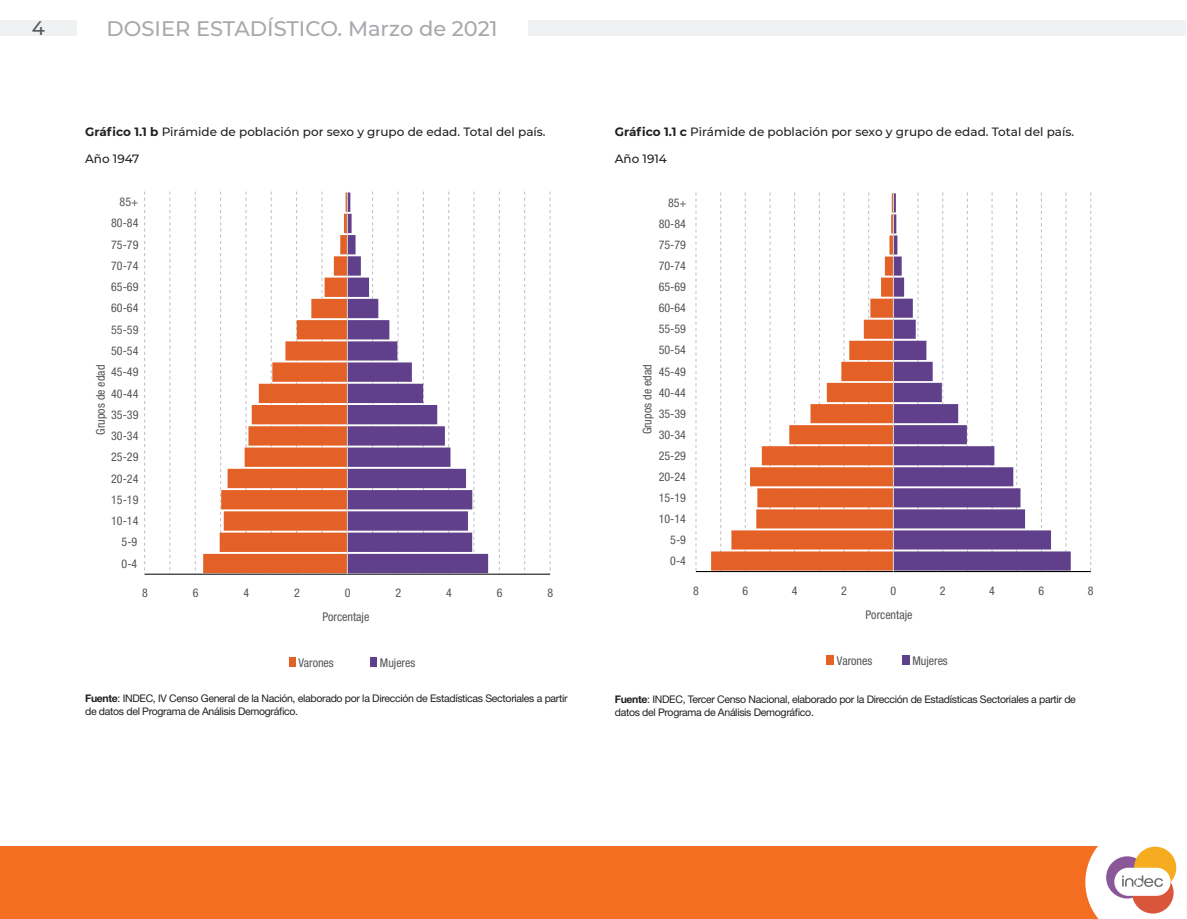
<style>
.page{position:relative;width:1187px;height:919px;background:#fff}
.page>*{position:absolute;margin:0;border:0;box-sizing:border-box;transform-origin:0 0}
.t1{font:500 21px "Montserrat";color:#a8a9ad}
.t2{font:500 19.5px "Montserrat";color:#57585a}
.t3{font:condensed 12px "Helvetica Neue LT Std";color:#525557}
.t4{font:500 12px "Montserrat";color:#231f20}
.Lamadas_nota_fuente{font:10.5px/12.6px "Helvetica Neue LT Std";letter-spacing:-.03em;color:#231f20}
.s1{font-weight:700}
</style>
<div class="page">
<div style="left:0;top:846px;width:1185px;height:72px;background:#f36e21"></div>
<div style="left:0;top:21px;width:77px;height:15px;background:#f0f1f2"></div>
<div style="left:81px;top:21px;width:1104px;height:15px;background:#f0f1f2"></div>
<div style="left:77px;top:16px;width:450px;height:28px;background:#fff"></div>
<svg style="left:1085px;top:846px;width:100px;height:72px;background:#eed1c1"></svg>
<svg style="left:524px;top:191px;width:1px;height:380px"></svg>
<svg style="left:170px;top:191px;width:1px;height:379px"></svg>
<svg style="left:549px;top:191px;width:1px;height:380px"></svg>
<svg style="left:499px;top:191px;width:1px;height:380px"></svg>
<svg style="left:195px;top:191px;width:1px;height:380px"></svg>
<svg style="left:144px;top:191px;width:1px;height:383px"></svg>
<svg style="left:203px;top:192px;width:144px;height:381px"></svg>
<svg style="left:348px;top:192px;width:140px;height:381px"></svg>
<hr style="left:145px;top:573px;width:405px;height:1px;background:#000">
<hr style="left:347px;top:191px;width:1px;height:383px;background:#d2d2d2">
<div style="left:289px;top:657px;width:6px;height:10px;background:#e36127"></div>
<div style="left:370px;top:657px;width:7px;height:10px;background:#60408a"></div>
<svg style="left:1090px;top:192px;width:1px;height:379px"></svg>
<svg style="left:695px;top:192px;width:1px;height:379px"></svg>
<svg style="left:711px;top:193px;width:181px;height:377px"></svg>
<svg style="left:893px;top:193px;width:177px;height:377px"></svg>
<hr style="left:696px;top:571px;width:394px;height:1px;background:#000">
<hr style="left:892px;top:192px;width:1px;height:379px;background:#d2d2d2">
<div style="left:826px;top:655px;width:7px;height:10px;background:#e36127"></div>
<div style="left:901px;top:655px;width:8px;height:10px;background:#60408a"></div>
<h2 class="t2" style="left:32px;top:15px;width:15px">4</h2>
<h1 class="t1" style="left:106px;top:14px;width:392px">DOSIER ESTADÍSTICO. Marzo de 2021</h1>
<p class="t4" style="left:85px;top:123px;width:462px"><span class="s1">Gráfico 1.1 b</span> Pirámide de población por sexo y grupo de edad. Total del país.</p>
<p class="t4" style="left:85px;top:150px;width:56px">Año 1947</p>
<p class="t4" style="left:614px;top:123px;width:461px"><span class="s1">Gráfico 1.1 c</span> Pirámide de población por sexo y grupo de edad. Total del país.</p>
<p class="t4" style="left:614px;top:150px;width:54px">Año 1914</p>
<p class="t3" style="left:120px;top:195px;width:20px">85+</p>
<p class="t3" style="left:668px;top:196px;width:20px">85+</p>
<p class="t3" style="left:111px;top:216px;width:29px">80-84</p>
<p class="t3" style="left:658px;top:217px;width:29px">80-84</p>
<p class="t3" style="left:111px;top:237px;width:29px">75-79</p>
<p class="t3" style="left:658px;top:238px;width:29px">75-79</p>
<p class="t3" style="left:111px;top:259px;width:29px">70-74</p>
<p class="t3" style="left:658px;top:259px;width:29px">70-74</p>
<p class="t3" style="left:111px;top:280px;width:29px">65-69</p>
<p class="t3" style="left:658px;top:280px;width:29px">65-69</p>
<p class="t3" style="left:111px;top:301px;width:29px">60-64</p>
<p class="t3" style="left:658px;top:301px;width:29px">60-64</p>
<p class="t3" style="left:111px;top:322px;width:29px">55-59</p>
<p class="t3" style="left:658px;top:322px;width:29px">55-59</p>
<p class="t3" style="left:111px;top:344px;width:29px">50-54</p>
<p class="t3" style="left:658px;top:343px;width:29px">50-54</p>
<p class="t3" style="left:93px;top:435px;width:71px;rotate:-90deg">Grupos de edad</p>
<p class="t3" style="left:111px;top:365px;width:29px">45-49</p>
<p class="t3" style="left:111px;top:386px;width:29px">40-44</p>
<p class="t3" style="left:111px;top:407px;width:29px">35-39</p>
<p class="t3" style="left:111px;top:429px;width:29px">30-34</p>
<p class="t3" style="left:640px;top:434px;width:71px;rotate:-90deg">Grupos de edad</p>
<p class="t3" style="left:658px;top:364px;width:29px">45-49</p>
<p class="t3" style="left:658px;top:385px;width:29px">40-44</p>
<p class="t3" style="left:658px;top:406px;width:29px">35-39</p>
<p class="t3" style="left:658px;top:427px;width:29px">30-34</p>
<p class="t3" style="left:111px;top:450px;width:29px">25-29</p>
<p class="t3" style="left:658px;top:448px;width:29px">25-29</p>
<p class="t3" style="left:111px;top:471px;width:29px">20-24</p>
<p class="t3" style="left:658px;top:469px;width:29px">20-24</p>
<p class="t3" style="left:111px;top:492px;width:29px">15-19</p>
<p class="t3" style="left:658px;top:490px;width:29px">15-19</p>
<p class="t3" style="left:111px;top:514px;width:29px">10-14</p>
<p class="t3" style="left:658px;top:512px;width:29px">10-14</p>
<p class="t3" style="left:122px;top:535px;width:17px">5-9</p>
<p class="t3" style="left:670px;top:533px;width:17px">5-9</p>
<p class="t3" style="left:122px;top:556px;width:17px">0-4</p>
<p class="t3" style="left:670px;top:554px;width:17px">0-4</p>
<p class="t3" style="left:142px;top:586px;width:7px">8</p>
<p class="t3" style="left:193px;top:586px;width:7px">6</p>
<p class="t3" style="left:243px;top:586px;width:7px">4</p>
<p class="t3" style="left:294px;top:586px;width:7px">2</p>
<p class="t3" style="left:345px;top:586px;width:7px">0</p>
<p class="t3" style="left:395px;top:586px;width:7px">2</p>
<p class="t3" style="left:446px;top:586px;width:7px">4</p>
<p class="t3" style="left:496px;top:586px;width:7px">6</p>
<p class="t3" style="left:547px;top:586px;width:7px">8</p>
<p class="t3" style="left:693px;top:583px;width:7px">8</p>
<p class="t3" style="left:742px;top:583px;width:7px">6</p>
<p class="t3" style="left:791px;top:583px;width:7px">4</p>
<p class="t3" style="left:841px;top:583px;width:7px">2</p>
<p class="t3" style="left:890px;top:583px;width:7px">0</p>
<p class="t3" style="left:939px;top:583px;width:7px">2</p>
<p class="t3" style="left:989px;top:583px;width:7px">4</p>
<p class="t3" style="left:1038px;top:583px;width:7px">6</p>
<p class="t3" style="left:1087px;top:583px;width:7px">8</p>
<p class="t3" style="left:322px;top:610px;width:48px">Porcentaje</p>
<p class="t3" style="left:865px;top:607px;width:48px">Porcentaje</p>
<p class="t3" style="left:298px;top:655px;width:37px">Varones</p>
<p class="t3" style="left:380px;top:655px;width:37px">Mujeres</p>
<p class="t3" style="left:836px;top:654px;width:37px">Varones</p>
<p class="t3" style="left:912px;top:654px;width:37px">Mujeres</p>
<p class="Lamadas_nota_fuente" style="left:85px;top:692px;width:484px"><span class="s1">Fuente</span>: INDEC, IV Censo General de la Nación, elaborado por la Dirección de Estadísticas Sectoriales a partir de datos del Programa de Análisis Demográfico.</p>
<p class="Lamadas_nota_fuente" style="left:614px;top:693px;width:462px"><span class="s1">Fuente</span>: INDEC, Tercer Censo Nacional, elaborado por la Dirección de Estadísticas Sectoriales a partir de datos del Programa de Análisis Demográfico.</p>
</div>
